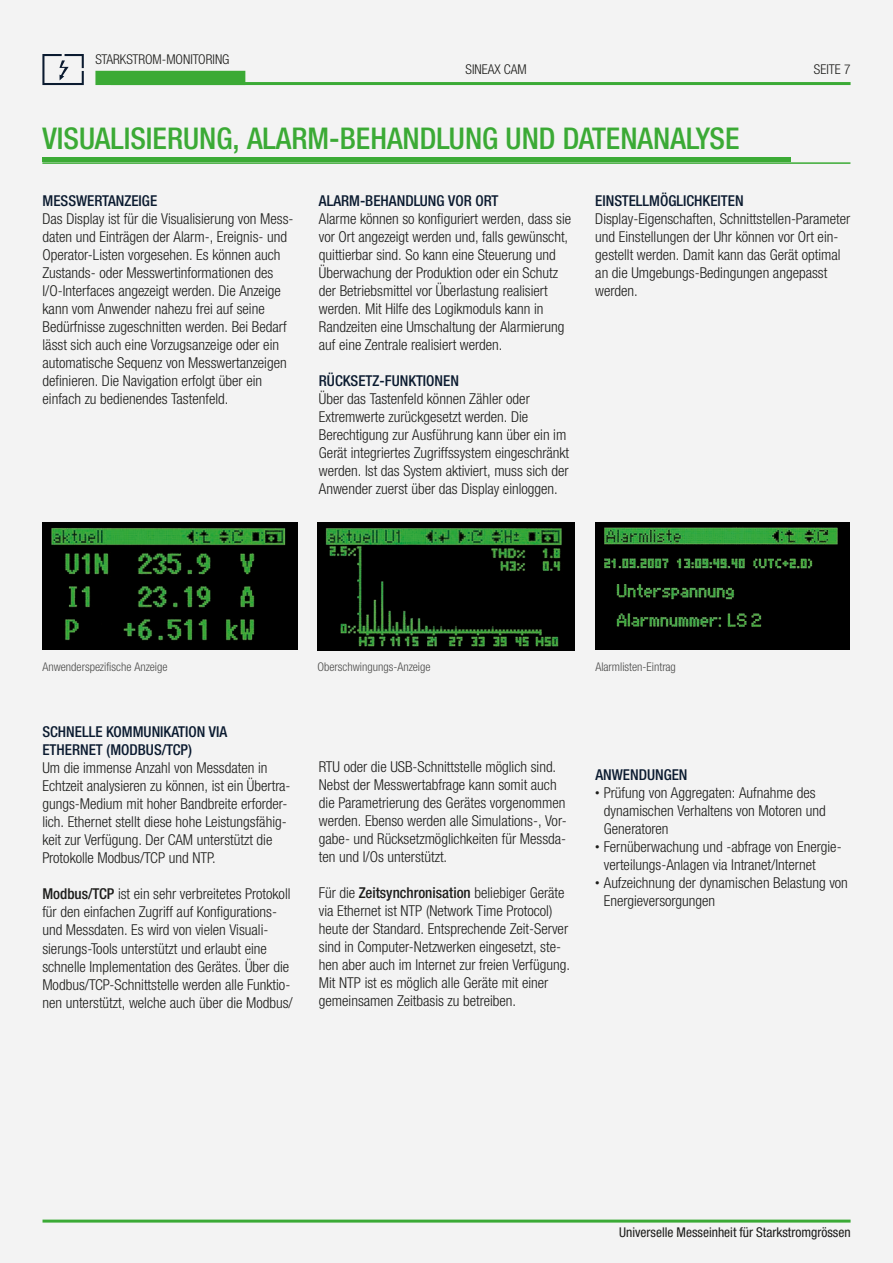
<style>
.page{position:relative;width:893px;height:1263px;background:#f3f3f3}
.page>*{position:absolute;margin:0;border:0;box-sizing:border-box;transform-origin:0 0}
.t1{font:500 condensed 30px "Helvetica Neue LTW1 G";color:#3baa35}
.t2{font:300 condensed 15px/18px "Helvetica Neue LTW1 G";color:#1d1d1b}
.t3{font:500 condensed 15px/18px "Helvetica Neue LTW1 G";color:#0b1b30}
.t4{font:condensed 13.5px "Helvetica Neue LTW1 G";color:#1d1d1b}
.t5{font:300 condensed 13.5px "Helvetica Neue LTW1 G";color:#1d1d1b}
.t6{font:300 condensed 12px "Helvetica Neue LTW1 G";color:#4b4b4a}
.s1{font-weight:500}
.s2{font-size:9px}
</style>
<div class="page">
<hr style="left:111px;top:82px;width:739px;height:3px;background:#3baa35">
<div style="left:95px;top:71px;width:150px;height:14px;background:#3baa35"></div>
<svg style="left:42px;top:54px;width:42px;height:31px"></svg>
<hr style="left:43px;top:1219px;width:808px;height:3px;background:#3baa35">
<hr style="left:42px;top:162px;width:808px;height:2px;background:#3baa35">
<div style="left:42px;top:157px;width:749px;height:5px;background:#3baa35"></div>
<img style="left:42px;top:522px;width:256px;height:127px">
<img style="left:317px;top:522px;width:257px;height:128px">
<img style="left:595px;top:522px;width:255px;height:127px">
<p class="t5" style="left:95px;top:51px;width:136px">STARKSTROM-MONITORING</p>
<p class="t5" style="left:465px;top:62px;width:63px">SINEAX CAM</p>
<p class="t5" style="left:814px;top:62px;width:38px">SEITE 7</p>
<h1 class="t1" style="left:42px;top:120px;width:699px">VISUALISIERUNG, ALARM-BEHANDLUNG UND DATENANALYSE</h1>
<p class="t3" style="left:43px;top:192px;width:116px">MESSWERTANZEIGE</p>
<p class="t2" style="left:43px;top:210px;width:252px">Das Display ist für die Visualisierung von Mess&shy;daten und Einträgen der Alarm-, Ereignis- und Operator-Listen vorgesehen. Es können auch Zustands- oder Messwertinformationen des I/O-Interfaces angezeigt werden. Die Anzeige kann vom Anwender nahezu frei auf seine Bedürfnisse zugeschnitten werden. Bei Bedarf lässt sich auch eine Vorzugsanzeige oder ein automatische Sequenz von Messwertanzeigen definieren. Die Navigation erfolgt über ein einfach zu bedienendes Tastenfeld.</p>
<p class="t3" style="left:319px;top:192px;width:181px">ALARM-BEHANDLUNG VOR ORT</p>
<p class="t2" style="left:319px;top:210px;width:254px">Alarme können so konfiguriert werden, dass sie vor Ort angezeigt werden und, falls gewünscht, quittierbar sind. So kann eine Steuerung und Überwachung der Produktion oder ein Schutz der Betriebsmittel vor Überlastung realisiert werden. Mit Hilfe des Logikmoduls kann in Randzeiten eine Umschaltung der Alarmierung auf eine Zentrale realisiert werden.</p>
<p class="t3" style="left:319px;top:372px;width:142px">RÜCKSETZ-FUNKTIONEN</p>
<p class="t2" style="left:319px;top:390px;width:252px">Über das Tastenfeld können Zähler oder Extremwerte zurückgesetzt werden. Die Berechtigung zur Ausführung kann über ein im Gerät integriertes Zugriffssystem eingeschränkt werden. Ist das System aktiviert, muss sich der Anwender zuerst über das Display einloggen.</p>
<p class="t3" style="left:595px;top:192px;width:150px">EINSTELLMÖGLICHKEITEN</p>
<p class="t2" style="left:595px;top:210px;width:256px">Display-Eigenschaften, Schnittstellen-Parameter und Einstellungen der Uhr können vor Ort ein&shy;gestellt werden. Damit kann das Gerät optimal an die Umgebungs-Bedingungen angepasst werden.</p>
<p class="t6" style="left:42px;top:660px;width:127px">Anwenderspezifische Anzeige</p>
<p class="t6" style="left:317px;top:660px;width:115px">Oberschwingungs-Anzeige</p>
<p class="t6" style="left:595px;top:660px;width:82px">Alarmlisten-Eintrag</p>
<p class="t3" style="left:42px;top:723px;width:186px">SCHNELLE KOMMUNIKATION VIA<br>ETHERNET (MODBUS/TCP)</p>
<p class="t2" style="left:42px;top:759px;width:250px">Um die immense Anzahl von Messdaten in Echtzeit analysieren zu können, ist ein Übertra&shy;gungs-Medium mit hoher Bandbreite erforder&shy;lich. Ethernet stellt diese hohe Leistungsfähig&shy;keit zur Verfügung. Der CAM unterstützt die Protokolle Modbus/TCP und NTP.</p>
<p class="t2" style="left:42px;top:885px;width:252px"><span class="s1">Modbus/TCP</span> ist ein sehr verbreitetes Protokoll für den einfachen Zugriff auf Konfigurations&shy;und Messdaten. Es wird von vielen Visuali&shy;sierungs-Tools unterstützt und erlaubt eine schnelle Implementation des Gerätes. Über die Modbus/TCP-Schnittstelle werden alle Funktio&shy;nen unterstützt, welche auch über die Modbus/</p>
<p class="t2" style="left:319px;top:758px;width:249px">RTU oder die USB-Schnittstelle möglich sind.<br>Nebst der Messwertabfrage kann somit auch die Parametrierung des Gerätes vorgenommen werden. Ebenso werden alle Simulations-, Vor&shy;gabe- und Rücksetzmöglichkeiten für Messda&shy;ten und I/Os unterstützt.</p>
<p class="t2" style="left:319px;top:884px;width:253px">Für die <span class="s1">Zeitsynchronisation</span> beliebiger Geräte via Ethernet ist NTP (Network Time Protocol) heute der Standard. Entsprechende Zeit-Server sind in Computer-Netzwerken eingesetzt, ste&shy;hen aber auch im Internet zur freien Verfügung.<br>Mit NTP ist es möglich alle Geräte mit einer gemeinsamen Zeitbasis zu betreiben.</p>
<p class="t3" style="left:595px;top:766px;width:94px">ANWENDUNGEN</p>
<p class="t2" style="left:604px;top:784px;width:223px;text-indent:-9px"><span class="s2">•</span> Prüfung von Aggregaten: Aufnahme des dynamischen Verhaltens von Motoren und<br>Generatoren</p>
<p class="t2" style="left:604px;top:838px;width:239px;text-indent:-9px"><span class="s2">•</span> Fernüberwachung und -abfrage von Energie&shy;verteilungs-Anlagen via Intranet/Internet</p>
<p class="t2" style="left:604px;top:874px;width:246px;text-indent:-9px"><span class="s2">•</span> Aufzeichnung der dynamischen Belastung von<br>Energieversorgungen</p>
<p class="t4" style="left:619px;top:1224px;width:233px">Universelle Messeinheit für Starkstromgrössen</p>
</div>
